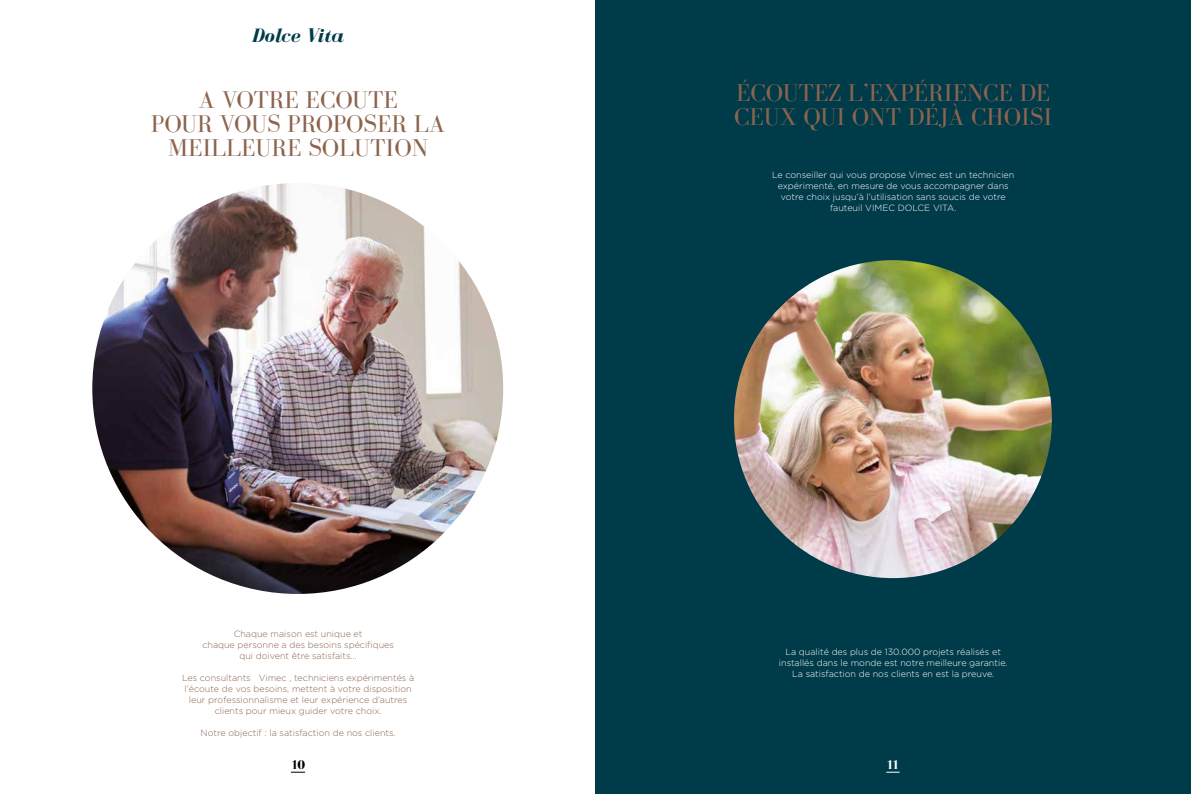
<style>
.page{position:relative;width:1191px;height:794px;background:#fff}
.page>*{position:absolute;margin:0;border:0;box-sizing:border-box;transform-origin:0 0}
.t1{font:25px/24px "Bodoni FLF";color:#8d644d;text-align:center}
.t2{font:italic 700 20px "Bodoni FLF";color:#003b4a}
.t3{font:700 13px "Bodoni FLF";color:#000}
.t4{font:700 13px "Bodoni FLF";color:#fff}
.t5{font:300 9px/11px "Gotham";color:#8d644d;text-align:center}
.t6{font:300 9px/11px "Gotham";color:#fff;text-align:center}
</style>
<div class="page">
<svg style="left:291px;top:772px;width:14px;height:1px"></svg>
<div style="left:595px;top:0;width:596px;height:794px;background:#003b4a"></div>
<img style="left:92px;top:183px;width:411px;height:411px;border-radius:205px">
<img style="left:734px;top:260px;width:318px;height:318px;border-radius:159px">
<svg style="left:886px;top:772px;width:13px;height:1px"></svg>
<h2 class="t2" style="left:252px;top:25px;width:94px">Dolce Vita</h2>
<h1 class="t1" style="left:151px;top:88px;width:296px">A VOTRE ECOUTE<br>POUR VOUS PROPOSER LA<br>MEILLEURE SOLUTION</h1>
<h1 class="t1" style="left:734px;top:82px;width:320px;text-align:left">ÉCOUTEZ L’EXPÉRIENCE DE<br>CEUX QUI ONT DÉJÀ CHOISI</h1>
<p class="t5" style="left:202px;top:628px;width:193px">Chaque maison est unique et<br>chaque personne a des besoins spécifiques qui doivent être satisfaits...</p>
<p class="t5" style="left:182px;top:672px;width:234px">Les consultants Vimec , techniciens expérimentés à l’écoute de vos besoins, mettent à votre disposition leur professionnalisme et leur expérience d’autres clients pour mieux guider votre choix.</p>
<p class="t5" style="left:201px;top:727px;width:196px">Notre objectif : la satisfaction de nos clients.</p>
<h3 class="t3" style="left:291px;top:758px;width:16px">10</h3>
<p class="t6" style="left:772px;top:169px;width:244px">Le conseiller qui vous propose Vimec est un technicien expérimenté, en mesure de vous accompagner dans votre choix jusqu’à l’utilisation sans soucis de votre fauteuil VIMEC DOLCE VITA.</p>
<p class="t6" style="left:779px;top:646px;width:230px">La qualité des plus de 130.000 projets réalisés et installés dans le monde est notre meilleure garantie.<br>La satisfaction de nos clients en est la preuve.</p>
<h3 class="t4" style="left:886px;top:758px;width:15px">11</h3>
</div>
